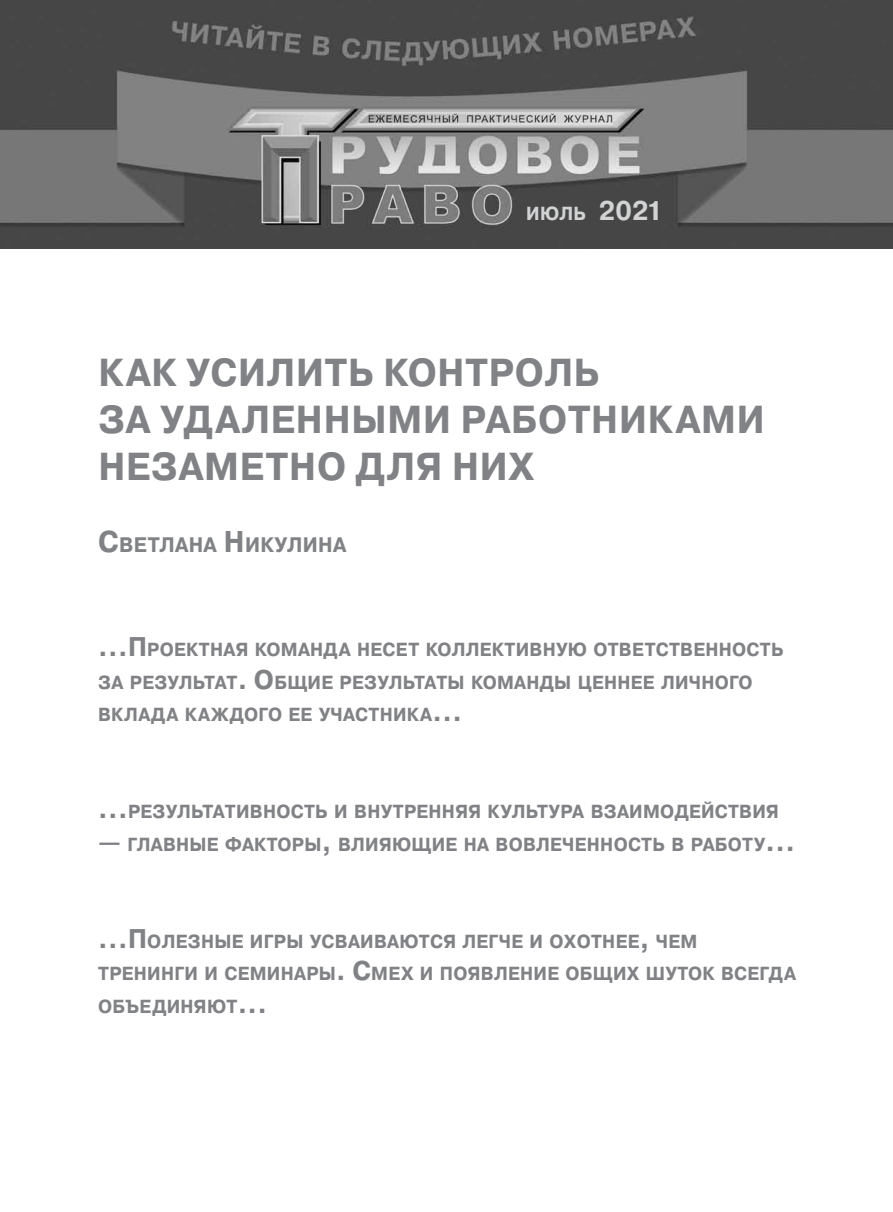
<style>
.page{position:relative;width:893px;height:1212px;background:#fff}
.page>*{position:absolute;margin:0;border:0;box-sizing:border-box;transform-origin:0 0}
.t1{font:700 39px/46.8px "Pragmatica";letter-spacing:.145em;color:#808285;scale:.94 1}
.t2{font:700 39px "Pragmatica";letter-spacing:.11em;color:#808285;scale:.94 1}
.t3{font:700 21px "Pragmatica";letter-spacing:.015em;color:#808285;scale:.94 1}
.t4{font:700 18.9px/32.4px "Pragmatica";letter-spacing:.015em;color:#808285;scale:.94 1}
.t5{font:700 18.9px "Pragmatica";color:#d1d3d4;scale:.94 1}
.s1{font-size:27px}
.s2{font-size:30px}
</style>
<div class="page">
<img style="left:0;top:0;width:893px;height:249px">
<p class="t5" style="left:526px;top:201px;width:147px">июль <span class="s1">2021</span></p>
<h1 class="t1" style="left:98px;top:350px;width:674px;text-indent:169px">лить контроль<br>за удаленными работниками незаметно для них</h1>
<h1 class="t2" style="left:98px;top:347px;width:122px">Как уси</h1>
<p class="t3" style="left:98px;top:531px;width:265px"><span class="s2">С</span>ветлана <span class="s2">Н</span>икулина</p>
<p class="t4" style="left:98px;top:634px;width:731px"><span class="s1">...П</span> роектная команда несет коллективную ответственн ость за результат<span class="s1">. О</span>бщие результаты команды ценн ее личного вклада каждого ее участника<span class="s1">...</span></p>
<p class="t4" style="left:98px;top:796px;width:726px"><span class="s1">...</span>результативность и внутренняя культура взаимодействия</p>
<p class="t4" style="left:98px;top:828px;width:743px"><span class="s1">—</span> главные факторы<span class="s1">,</span> влияющие на вовлеченность в работу<span class="s1">...</span></p>
<p class="t4" style="left:98px;top:925px;width:744px"><span class="s1">...П</span> олезные игры усваиваются легче и охотнее<span class="s1">,</span> чем тренинги и семинары<span class="s1">. С</span>мех и появление общих шуток всегда объединяют<span class="s1">...</span></p>
</div>
